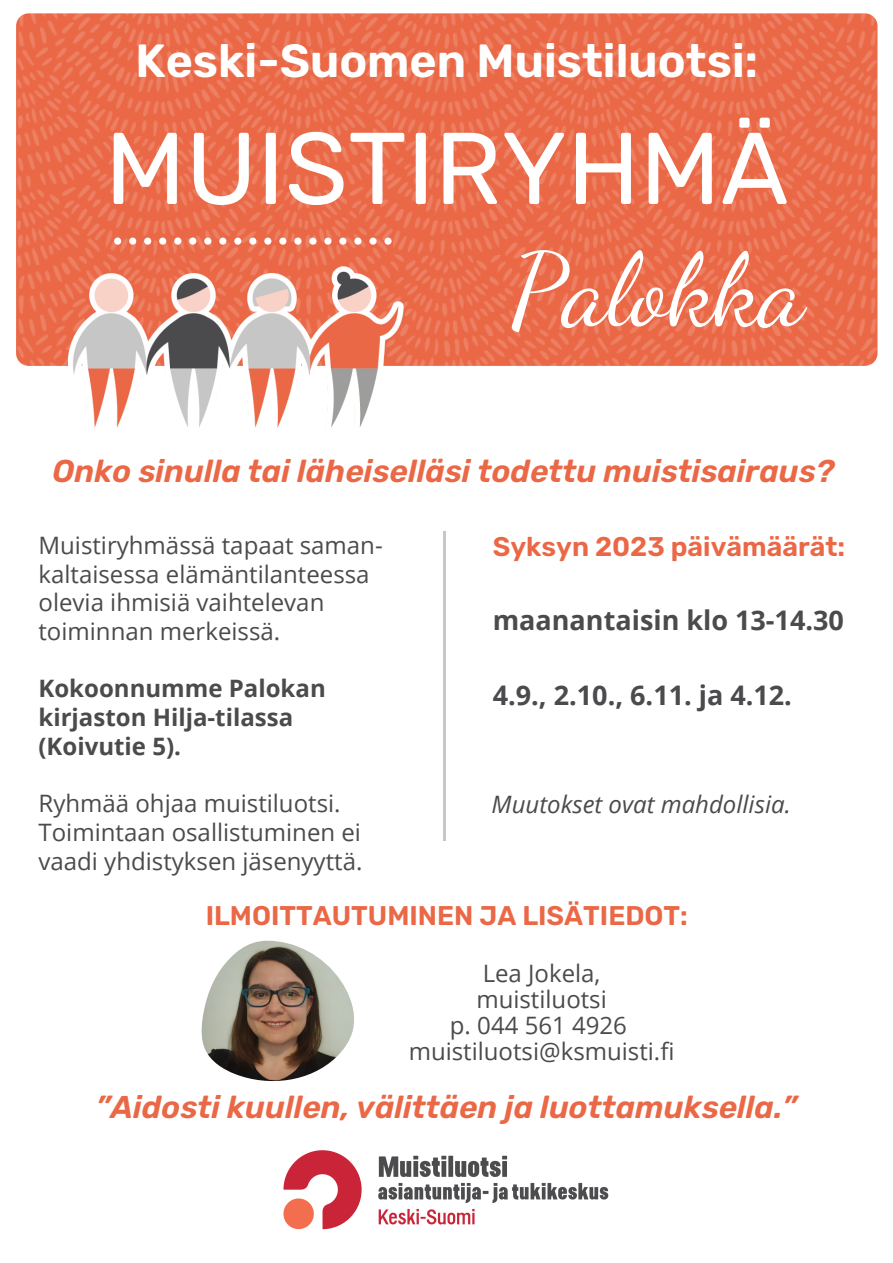
<style>
.page{position:relative;width:893px;height:1263px;background:#fff}
.page>*{position:absolute;margin:0;border:0;box-sizing:border-box;transform-origin:0 0}
.t1{font:101.7px "Rubik";color:#fff}
.t2{font:101.7px "Dancing Script";color:#fff}
.t3{font:600 46.5px "Rubik";color:#fff}
.t4{font:italic 600 31.5px "Rubik";color:#ea6846}
.t5{font:600 27px "Rubik";color:#ea6846}
.t6{font:700 27px "Open Sans";color:#4b4b4d}
.t7{font:24px/28.7px "Open Sans";color:#4b4b4d}
.t8{font:700 24px/28.7px "Open Sans";color:#4b4b4d}
.t9{font:italic 24px "Open Sans";color:#4b4b4d}
</style>
<div class="page">
<img style="left:16px;top:13px;width:861px;height:353px;border-radius:13px">
<hr style="left:443px;top:531px;width:2px;height:309px;background:#4b4b4d">
<img style="left:68px;top:216px;width:335px;height:212px">
<div style="left:114px;top:238px;width:7px;height:7px;background:#fff;border-radius:50%"></div>
<div style="left:129px;top:238px;width:7px;height:7px;background:#fff;border-radius:50%"></div>
<div style="left:144px;top:238px;width:7px;height:7px;background:#fff;border-radius:50%"></div>
<div style="left:159px;top:238px;width:7px;height:7px;background:#fff;border-radius:50%"></div>
<div style="left:174px;top:237px;width:7px;height:8px;background:#fff;border-radius:50%"></div>
<div style="left:189px;top:237px;width:7px;height:8px;background:#fff;border-radius:50%"></div>
<div style="left:204px;top:238px;width:7px;height:7px;background:#fff;border-radius:50%"></div>
<div style="left:219px;top:238px;width:7px;height:7px;background:#fff;border-radius:50%"></div>
<div style="left:234px;top:238px;width:7px;height:7px;background:#fff;border-radius:50%"></div>
<div style="left:249px;top:238px;width:7px;height:7px;background:#fff;border-radius:50%"></div>
<div style="left:264px;top:238px;width:7px;height:7px;background:#fff;border-radius:50%"></div>
<div style="left:279px;top:238px;width:7px;height:7px;background:#fff;border-radius:50%"></div>
<div style="left:294px;top:238px;width:7px;height:7px;background:#fff;border-radius:50%"></div>
<div style="left:309px;top:238px;width:7px;height:7px;background:#fff;border-radius:50%"></div>
<div style="left:324px;top:238px;width:7px;height:7px;background:#fff;border-radius:50%"></div>
<div style="left:339px;top:238px;width:7px;height:7px;background:#fff;border-radius:50%"></div>
<div style="left:354px;top:238px;width:7px;height:7px;background:#fff;border-radius:50%"></div>
<div style="left:369px;top:238px;width:7px;height:7px;background:#fff;border-radius:50%"></div>
<div style="left:384px;top:238px;width:7px;height:7px;background:#fff;border-radius:50%"></div>
<img style="left:283px;top:1150px;width:326px;height:80px">
<img style="left:202px;top:940px;width:152px;height:142px">
<p class="t3" style="left:136px;top:33px;width:624px">Keski-Suomen Muistiluotsi:</p>
<p class="t1" style="left:105px;top:109px;width:685px">MUISTIRYHMÄ</p>
<p class="t2" style="left:510px;top:230px;width:296px">Palokka</p>
<p class="t4" style="left:52px;top:452px;width:783px">Onko sinulla tai läheiselläsi todettu muistisairaus?</p>
<p class="t7" style="left:39px;top:530px;width:346px">Muistiryhmässä tapaat saman&shy;kaltaisessa elämäntilanteessa olevia ihmisiä vaihtelevan toiminnan merkeissä.</p>
<p class="t8" style="left:39px;top:674px;width:289px">Kokoonnumme Palokan kirjaston Hilja-tilassa</p>
<p class="t8" style="left:39px;top:731px;width:144px">(Koivutie 5).</p>
<p class="t7" style="left:39px;top:788px;width:303px">Ryhmää ohjaa muistiluotsi.</p>
<p class="t7" style="left:39px;top:817px;width:325px">Toimintaan osallistuminen ei vaadi yhdistyksen jäsenyyttä.</p>
<p class="t5" style="left:493px;top:530px;width:354px">Syksyn 2023 päivämäärät:</p>
<p class="t6" style="left:493px;top:601px;width:353px">maanantaisin klo 13-14.30</p>
<p class="t6" style="left:493px;top:676px;width:301px">4.9., 2.10., 6.11. ja 4.12.</p>
<p class="t9" style="left:491px;top:787px;width:300px">Muutokset ovat mahdollisia.</p>
<p class="t5" style="left:206px;top:899px;width:484px">ILMOITTAUTUMINEN JA LISÄTIEDOT:</p>
<p class="t7" style="left:483px;top:958px;width:119px">Lea Jokela,</p>
<p class="t7" style="left:476px;top:984px;width:132px">muistiluotsi</p>
<p class="t7" style="left:450px;top:1010px;width:179px">p. 044 561 4926</p>
<p class="t7" style="left:409px;top:1036px;width:267px">muistiluotsi@ksmuisti.fi</p>
<p class="t4" style="left:96px;top:1088px;width:703px">”Aidosti kuullen, välittäen ja luottamuksella.”</p>
</div>
